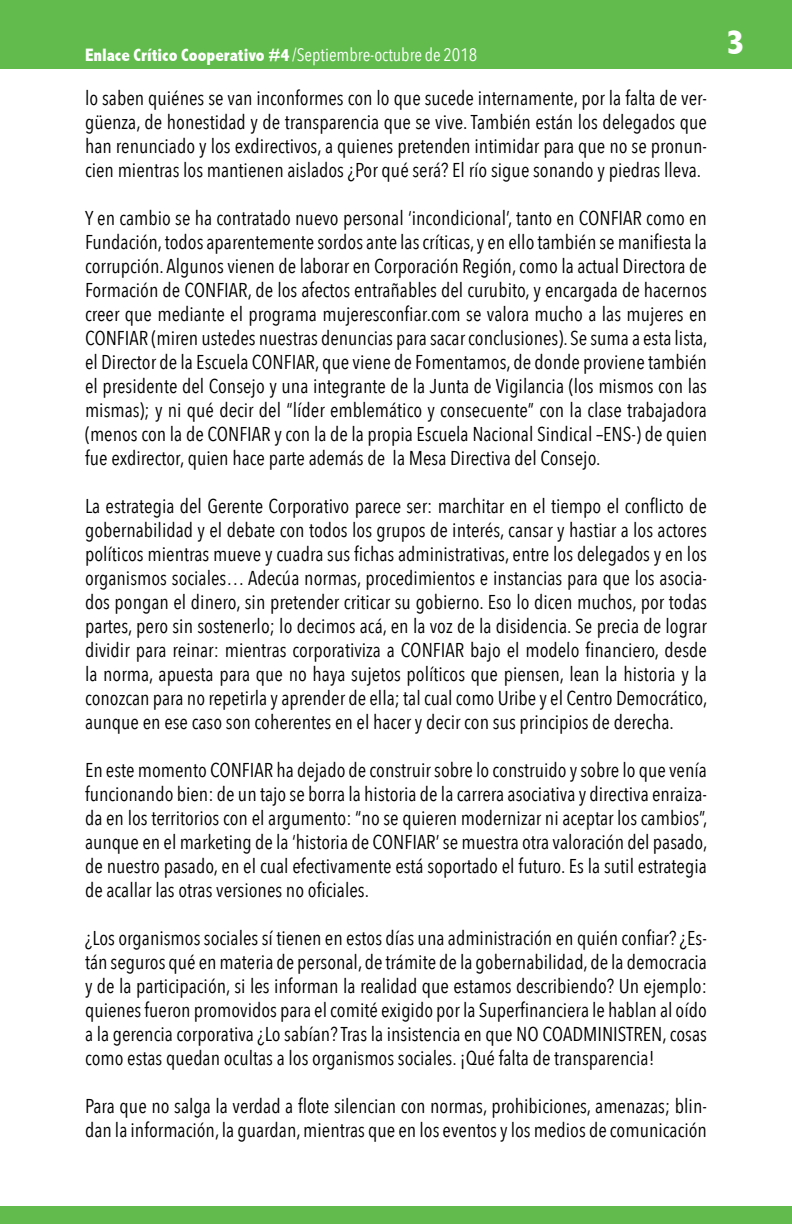
<style>
.page{position:relative;width:792px;height:1224px;background:#fff}
.page>*{position:absolute;margin:0;border:0;box-sizing:border-box;transform-origin:0 0}
.t1{font:800 condensed 36px "Abadi";color:#fff}
.t2{font:20px/24px "Avenir Next Condensed";color:#000;text-align:justify}
.t3{font:800 condensed 18px "Abadi";color:#fff}
.s1{font-family:"Avenir Next Condensed";font-weight:400;font-stretch:normal}
</style>
<div class="page">
<div style="left:0;top:0;width:792px;height:68px;background:#61bc4d"></div>
<div style="left:0;top:1206px;width:792px;height:18px;background:#61bc4d"></div>
<p class="t3" style="left:85px;top:44px;width:394px">Enlace Crítico Cooperativo #4 <span class="s1">/Septiembre-octubre de 2018</span></p>
<p class="t2" style="left:85px;top:85px;width:623px">lo saben quiénes se van inconformes con lo que sucede internamente, por la falta de ver&shy;güenza, de honestidad y de transparencia que se vive. También están los delegados que han renunciado y los exdirectivos, a quienes pretenden intimidar para que no se pronun&shy;cien mientras los mantienen aislados ¿Por qué será? El río sigue sonando y piedras lleva.</p>
<p class="t2" style="left:85px;top:205px;width:624px">Y en cambio se ha contratado nuevo personal ‘incondicional’, tanto en CONFIAR como en Fundación, todos aparentemente sordos ante las críticas, y en ello también se manifiesta la corrupción. Algunos vienen de laborar en Corporación Región, como la actual Directora de Formación de CONFIAR, de los afectos entrañables del curubito, y encargada de hacernos creer que mediante el programa mujeresconfiar.com se valora mucho a las mujeres en CONFIAR (miren ustedes nuestras denuncias para sacar conclusiones). Se suma a esta lista, el Director de la Escuela CONFIAR, que viene de Fomentamos, de donde proviene también el presidente del Consejo y una integrante de la Junta de Vigilancia (los mismos con las mismas); y ni qué decir del “líder emblemático y consecuente” con la clase trabajadora (menos con la de CONFIAR y con la de la propia Escuela Nacional Sindical –ENS-) de quien fue exdirector, quien hace parte además de la Mesa Directiva del Consejo.</p>
<p class="t2" style="left:85px;top:493px;width:624px">La estrategia del Gerente Corporativo parece ser: marchitar en el tiempo el conflicto de gobernabilidad y el debate con todos los grupos de interés, cansar y hastiar a los actores políticos mientras mueve y cuadra sus fichas administrativas, entre los delegados y en los organismos sociales… Adecúa normas, procedimientos e instancias para que los asocia&shy;dos pongan el dinero, sin pretender criticar su gobierno. Eso lo dicen muchos, por todas partes, pero sin sostenerlo; lo decimos acá, en la voz de la disidencia. Se precia de lograr dividir para reinar: mientras corporativiza a CONFIAR bajo el modelo financiero, desde la norma, apuesta para que no haya sujetos políticos que piensen, lean la historia y la conozcan para no repetirla y aprender de ella; tal cual como Uribe y el Centro Democrático, aunque en ese caso son coherentes en el hacer y decir con sus principios de derecha.</p>
<p class="t2" style="left:85px;top:757px;width:624px">En este momento CONFIAR ha dejado de construir sobre lo construido y sobre lo que venía funcionando bien: de un tajo se borra la historia de la carrera asociativa y directiva enraiza&shy;da en los territorios con el argumento: “no se quieren modernizar ni aceptar los cambios”, aunque en el marketing de la ‘historia de CONFIAR’ se muestra otra valoración del pasado, de nuestro pasado, en el cual efectivamente está soportado el futuro. Es la sutil estrategia de acallar las otras versiones no oficiales.</p>
<p class="t2" style="left:85px;top:925px;width:623px">¿Los organismos sociales sí tienen en estos días una administración en quién confiar? ¿Es&shy;tán seguros qué en materia de personal, de trámite de la gobernabilidad, de la democracia y de la participación, si les informan la realidad que estamos describiendo? Un ejemplo: quienes fueron promovidos para el comité exigido por la Superfinanciera le hablan al oído a la gerencia corporativa ¿Lo sabían? Tras la insistencia en que NO COADMINISTREN, cosas como estas quedan ocultas a los organismos sociales. ¡Qué falta de transparencia!</p>
<p class="t2" style="left:85px;top:1093px;width:623px">Para que no salga la verdad a flote silencian con normas, prohibiciones, amenazas; blin&shy;dan la información, la guardan, mientras que en los eventos y los medios de comunicación</p>
<h1 class="t1" style="left:726px;top:21px;width:20px">3</h1>
</div>
